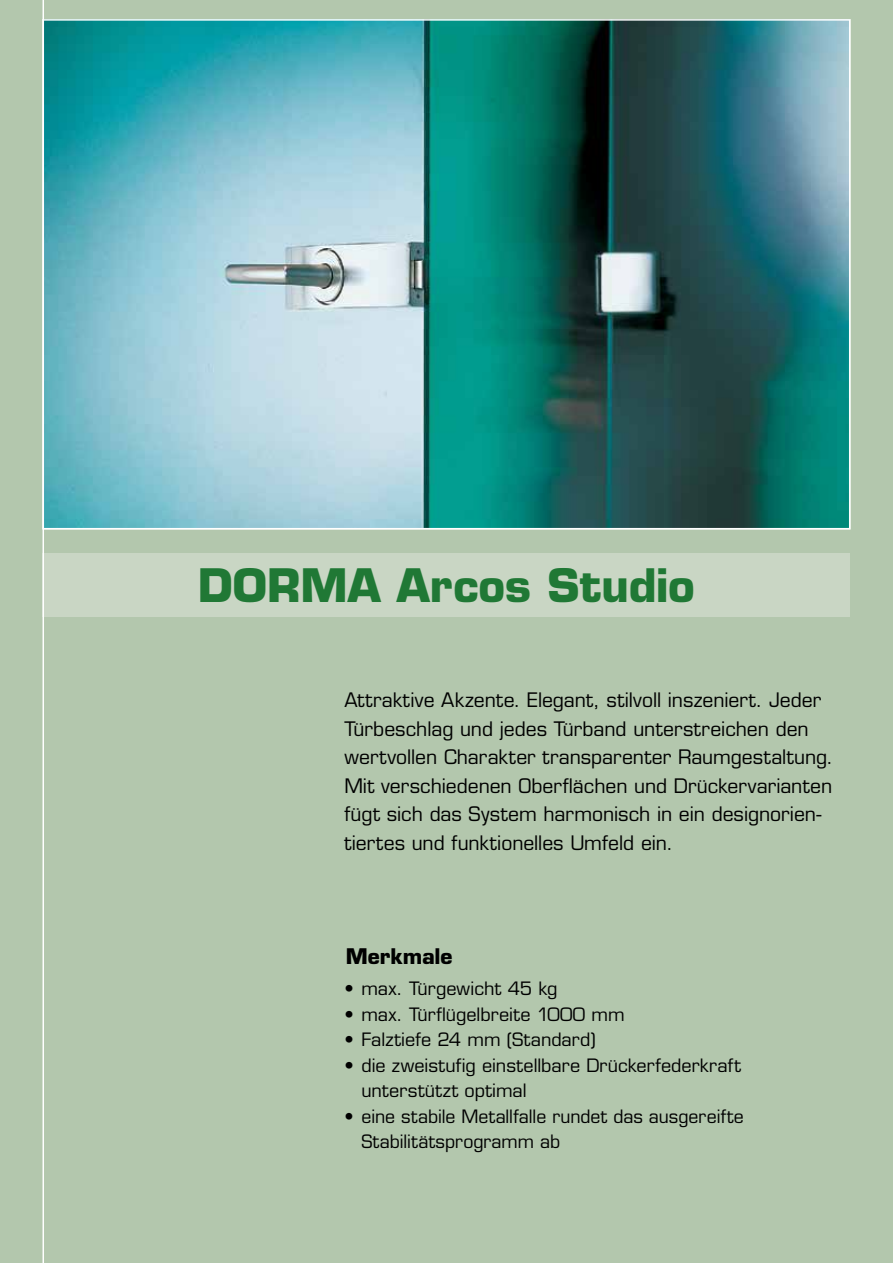
<style>
.page{position:relative;width:893px;height:1263px;background:#b3c7ad}
.page>*{position:absolute;margin:0;border:0;box-sizing:border-box;transform-origin:0 0}
.t1{font:700 45px "Eurostile LT Std";color:#207835}
.t2{font:700 45px "Futura BT";color:#207835}
.t3{font:700 21px "Eurostile LT Std";letter-spacing:-.005em;color:#000}
.t4{font:19.5px/28.5px "Eurostile LT Std";color:#000}
.t5{font:18px/25.5px "Eurostile LT Std";color:#000}
</style>
<div class="page">
<div style="left:43px;top:553px;width:807px;height:64px;background:#c9d6c4"></div>
<img style="left:46px;top:22px;width:801px;height:504px">
<hr style="left:43px;top:0;width:1px;height:1263px;background:#fff">
<h1 class="t1" style="left:198px;top:557px;width:498px">DORMA Arcos Studio</h1>
<h1 class="t2" style="left:328px;top:558px;width:239px">Mustertext</h1>
<p class="t4" style="left:344px;top:686px;width:490px">Attraktive Akzente. Elegant, stilvoll inszeniert. Jeder Türbeschlag und jedes Türband unterstreichen den wertvollen Charakter transparenter Raumgestaltung.<br>Mit verschiedenen Oberflächen und Drückervarianten fügt sich das System harmonisch in ein designorien&shy;tiertes und funktionelles Umfeld ein.</p>
<p class="t3" style="left:346px;top:943px;width:108px">Merkmale</p>
<p class="t5" style="left:344px;top:976px;width:215px">• max. Türgewicht 45 kg</p>
<p class="t5" style="left:344px;top:1001px;width:282px">• max. Türflügelbreite 1000 mm</p>
<p class="t5" style="left:344px;top:1027px;width:253px">• Falztiefe 24 mm (Standard)</p>
<p class="t5" style="left:361px;top:1052px;width:381px;text-indent:-17px">• die zweistufig einstellbare Drückerfederkraft unterstützt optimal</p>
<p class="t5" style="left:361px;top:1103px;width:384px;text-indent:-17px">• eine stabile Metallfalle rundet das ausgereifte<br>Stabilitätsprogramm ab</p>
</div>
